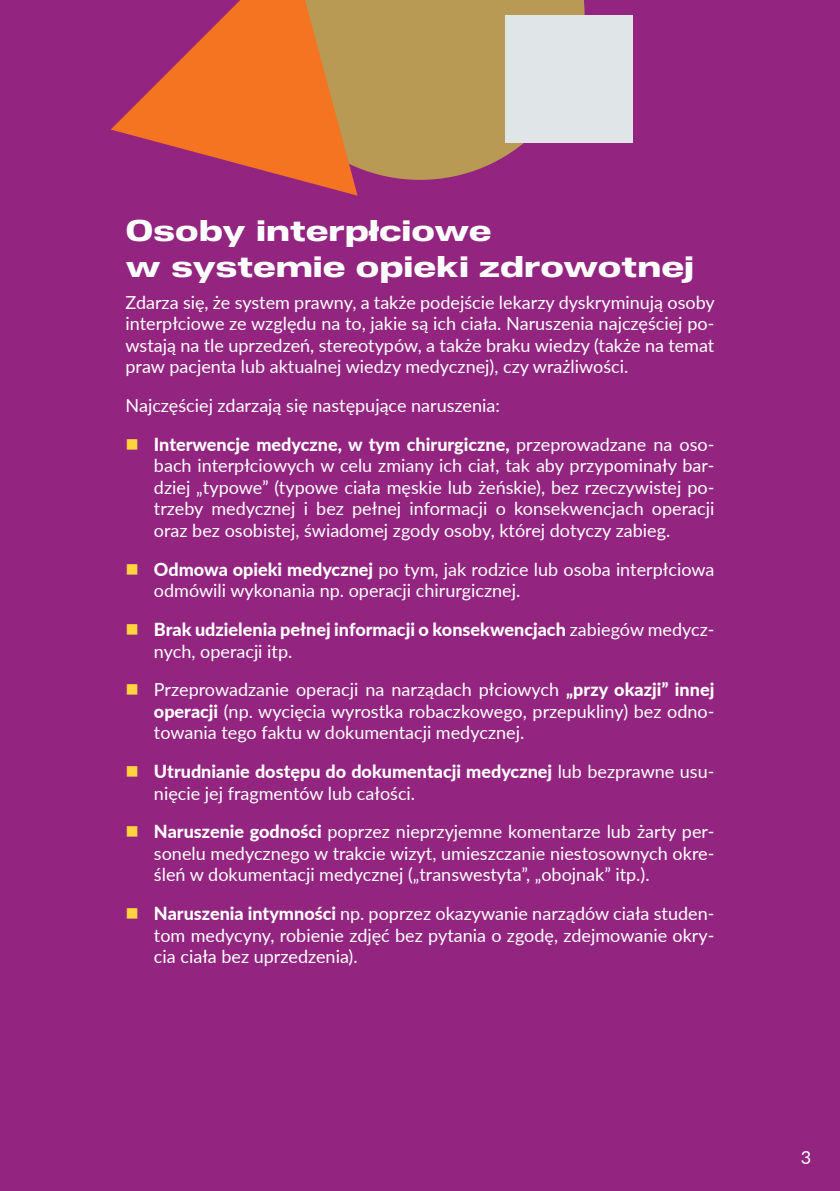
<style>
.page{position:relative;width:840px;height:1191px;background:#fff}
.page>*{position:absolute;margin:0;border:0;box-sizing:border-box;transform-origin:0 0}
.t1{font:800 expanded 30px/36px "Nuber Next";color:#fff}
.t2{font:18px/21.6px "Lato";color:#fff;text-align:justify}
.t3{font:800 18px/21.6px "Lato";color:#fff}
.s1{font-weight:800}
.s2{font-weight:400}
</style>
<div class="page">
<div style="left:0;top:0;width:839px;height:1191px;background:#932580"></div>
<svg style="left:357px;top:0;width:227px;height:180px;background:#b38b5a"></svg>
<svg style="left:111px;top:0;width:246px;height:196px;fill:#f47421"></svg>
<div style="left:505px;top:15px;width:127px;height:128px;background:#e0e5e8"></div>
<h1 class="t1" style="left:125px;top:215px;width:569px">Osoby interpłciowe<br>w systemie opieki zdrowotnej</h1>
<p class="t2" style="left:125px;top:290px;width:590px">Zdarza się, że system prawny, a także podejście lekarzy dyskryminują osoby interpłciowe ze względu na to, jakie są ich ciała. Naruszenia najczęściej po&shy;wstają na tle uprzedzeń, stereotypów, a także braku wiedzy (także na temat praw pacjenta lub aktualnej wiedzy medycznej), czy wrażliwości.</p>
<p class="t2" style="left:154px;top:385px;width:561px;line-height:38.6px;text-indent:-28px">Najczęściej zdarzają się następujące naruszenia:<br><span class="s1">Interwencje medyczne, w tym chirurgiczne,</span> przeprowadzane na oso-</p>
<p class="t2" style="left:154px;top:454px;width:561px">bach interpłciowych w celu zmiany ich ciał, tak aby przypominały bar&shy;dziej „typowe” (typowe ciała męskie lub żeńskie), bez rzeczywistej po&shy;trzeby medycznej i bez pełnej informacji o konsekwencjach operacji oraz bez osobistej, świadomej zgody osoby, której dotyczy zabieg.</p>
<p class="t2" style="left:154px;top:557px;width:561px"><span class="s1">Odmowa opieki medycznej</span> po tym, jak rodzice lub osoba interpłciowa odmówili wykonania np. operacji chirurgicznej.</p>
<p class="t3" style="left:154px;top:618px;width:561px">Brak udzielenia pełnej informacji o konsekwencjach <span class="s2">zabiegów medycz&shy;nych, operacji itp.</span></p>
<p class="t2" style="left:154px;top:678px;width:561px">Przeprowadzanie operacji na narządach płciowych <span class="s1">„przy okazji” innej operacji</span> (np. wycięcia wyrostka robaczkowego, przepukliny) bez odno&shy;towania tego faktu w dokumentacji medycznej.</p>
<p class="t2" style="left:154px;top:760px;width:561px"><span class="s1">Utrudnianie dostępu do dokumentacji medycznej</span> lub bezprawne usu&shy;nięcie jej fragmentów lub całości.</p>
<p class="t2" style="left:154px;top:820px;width:561px"><span class="s1">Naruszenie godności</span> poprzez nieprzyjemne komentarze lub żarty per&shy;sonelu medycznego w trakcie wizyt, umieszczanie niestosownych okre&shy;śleń w dokumentacji medycznej („transwestyta”, „obojnak” itp.).</p>
<p class="t2" style="left:154px;top:902px;width:561px"><span class="s1">Naruszenia intymności</span> np. poprzez okazywanie narządów ciała studen&shy;tom medycyny, robienie zdjęć bez pytania o zgodę, zdejmowanie okry&shy;cia ciała bez uprzedzenia).</p>
<p class="t2" style="left:800px;top:1147px;width:12px">3</p>
</div>
